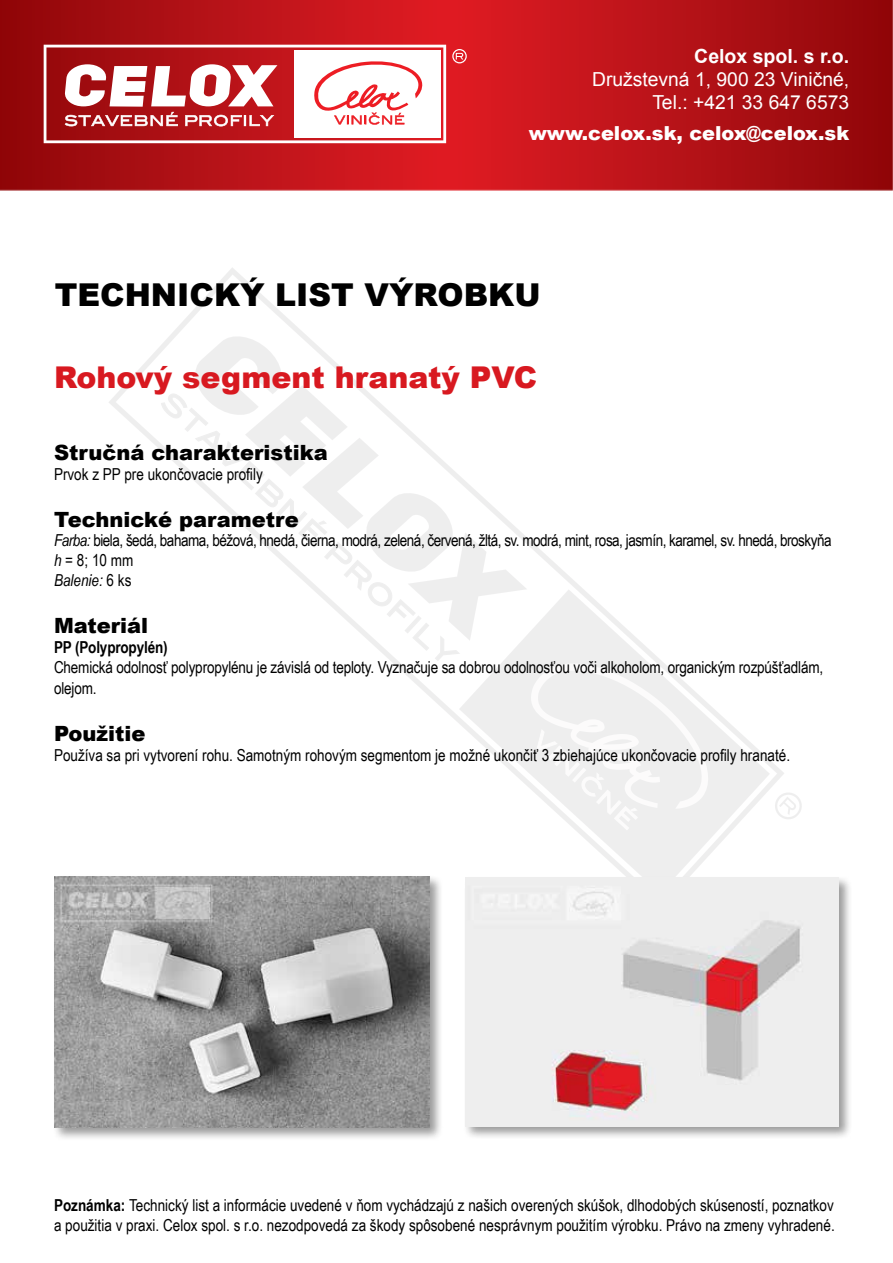
<style>
.page{position:relative;width:893px;height:1263px;background:#fff}
.page>*{position:absolute;margin:0;border:0;box-sizing:border-box;transform-origin:0 0}
.t1{font:900 31.5px "Arial";color:#000}
.t2{font:900 30px "Arial";color:#d81920}
.t3{font:900 21px "Arial";color:#000}
.t4{font:700 19.5px "Arial";color:#fff}
.t5{font:19.35px/23.1px "Arial";color:#fff;text-align:right}
.t6{font:900 19.35px "Arial";color:#fff}
.t7{font:16.5px/19.8px "Arial Narrow";color:#000}
.t8{font:16.5px/19.8px "Arial Narrow";letter-spacing:-.03em;color:#000}
.t9{font:700 16.5px "Arial Narrow";letter-spacing:-.01em;color:#000}
.s1{font-style:italic}
.s2{font-weight:700}
</style>
<div class="page">
<svg style="left:109px;top:268px;width:675px;height:520px"></svg>
<svg style="left:576px;top:589px;width:194px;height:286px"></svg>
<svg style="left:775px;top:793px;width:27px;height:26px"></svg>
<svg style="left:161px;top:335px;width:558px;height:495px"></svg>
<img style="left:0;top:0;width:893px;height:190px">
<svg style="left:452px;top:49px;width:15px;height:14px"></svg>
<svg style="left:44px;top:45px;width:402px;height:98px"></svg>
<div style="left:53px;top:874px;width:390px;height:267px;background:#000;opacity:.4"></div>
<img style="left:55px;top:876px;width:374px;height:251px">
<div style="left:463px;top:875px;width:389px;height:265px;background:#000;opacity:.4"></div>
<img style="left:465px;top:877px;width:373px;height:249px">
<p class="t4" style="left:694px;top:43px;width:156px">Celox spol. s r.o.</p>
<p class="t5" style="left:592px;top:68px;width:259px">Družstevná 1, 900 23 Viničné,<br>Tel.: +421 33 647 6573</p>
<p class="t6" style="left:529px;top:119px;width:322px">www.celox.sk, celox@celox.sk</p>
<h1 class="t1" style="left:55px;top:272px;width:46px">Technic</h1>
<h1 class="t1" style="left:214px;top:272px;width:82px">ký list</h1>
<h1 class="t1" style="left:364px;top:272px;width:178px">výro bku</h1>
<h2 class="t2" style="left:54px;top:356px;width:484px">Rohový segment hranatý PVC</h2>
<p class="t3" style="left:54px;top:437px;width:275px">Stručná charakteristika</p>
<p class="t7" style="left:54px;top:463px;width:210px">Prvok z PP pre ukončovacie profily</p>
<p class="t3" style="left:54px;top:504px;width:246px">Technické parametre</p>
<p class="t8" style="left:54px;top:530px;width:779px"><span class="s1">Farba:</span> biela, šedá, bahama, béžová, hnedá, čierna, modrá, zelená, červená, žltá, sv. modrá, mint, rosa, jasmín, karamel, sv. hnedá, broskyňa <span class="s1">h =</span> 8; 10 mm<br><span class="s1">Balenie:</span> 6 ks</p>
<p class="t3" style="left:54px;top:610px;width:96px">Materiál</p>
<p class="t9" style="left:54px;top:634px;width:115px">PP (Polypropylén)</p>
<p class="t7" style="left:54px;top:655px;width:771px;line-height:21.6px">Chemická odolnosť polypropylénu je závislá od teploty. Vyznačuje sa dobrou odolnosťou voči alkoholom, organickým rozpúšťadlám, olejom.</p>
<p class="t3" style="left:54px;top:718px;width:93px">Použitie</p>
<p class="t7" style="left:54px;top:744px;width:738px">Používa sa pri vytvorení rohu. Samotným rohovým segmentom je možné ukončiť 3 zbiehajúce ukončovacie profily hranaté.</p>
<p class="t7" style="left:54px;top:1195px;width:782px"><span class="s2">Poznámka:</span> Technický list a informácie uvedené v ňom vychádzajú z našich overených skúšok, dlhodobých skúseností, poznatkov a použitia v praxi. Celox spol. s r.o. nezodpovedá za škody spôsobené nesprávnym použitím výrobku. Právo na zmeny vyhradené.</p>
</div>
